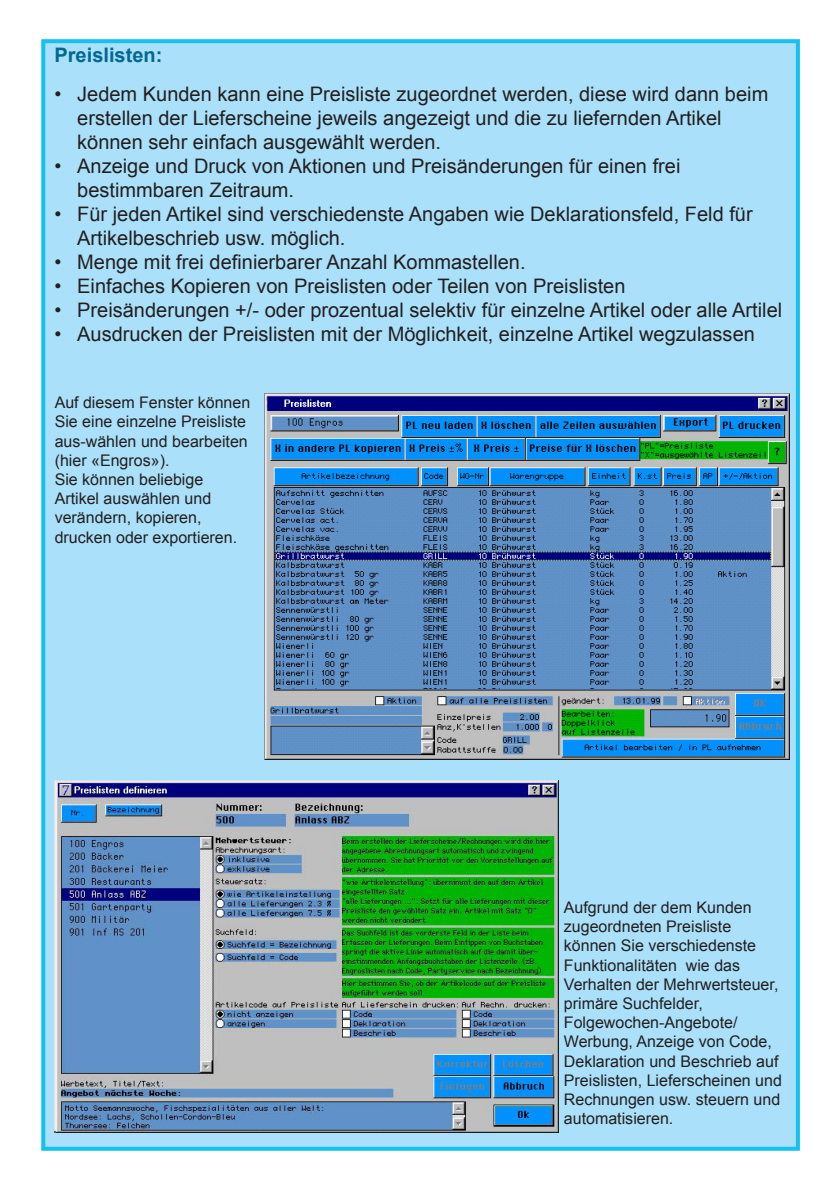
<style>
.page{position:relative;width:840px;height:1191px;background:#fff}
.page>*{position:absolute;margin:0;border:0;box-sizing:border-box;transform-origin:0 0}
.t1{font:20px/24px "Arial";color:#231f20}
.t2{font:700 20px "Arial";color:#006991}
.t3{font:16px/19.2px "Arial";color:#231f20}
</style>
<div class="page">
<div style="left:41px;top:39px;width:758px;height:1111px;background:#aae0f9;border:4px solid #15c0f2"></div>
<img style="left:265px;top:394px;width:523px;height:365px">
<img style="left:54px;top:780px;width:504px;height:352px">
<p class="t2" style="left:54px;top:42px;width:109px">Preislisten:</p>
<p class="t1" style="left:77px;top:82px;width:692px;text-indent:-23px">• Jedem Kunden kann eine Preisliste zugeordnet werden, diese wird dann beim erstellen der Lieferscheine jeweils angezeigt und die zu liefernden Artikel können sehr einfach ausgewählt werden.</p>
<p class="t1" style="left:77px;top:154px;width:604px;text-indent:-23px">• Anzeige und Druck von Aktionen und Preisänderungen für einen frei bestimmbaren Zeitraum.</p>
<p class="t1" style="left:77px;top:202px;width:676px;text-indent:-23px">• Für jeden Artikel sind verschiedenste Angaben wie Deklarationsfeld, Feld für<br>Artikelbeschrieb usw. möglich.</p>
<p class="t1" style="left:54px;top:250px;width:472px">• Menge mit frei definierbarer Anzahl Kommastellen.</p>
<p class="t1" style="left:54px;top:274px;width:572px">• Einfaches Kopieren von Preislisten oder Teilen von Preislisten</p>
<p class="t1" style="left:54px;top:298px;width:728px">• Preisänderungen +/- oder prozentual selektiv für einzelne Artikel oder alle Artilel</p>
<p class="t1" style="left:54px;top:322px;width:701px">• Ausdrucken der Preislisten mit der Möglichkeit, einzelne Artikel wegzulassen</p>
<p class="t3" style="left:55px;top:393px;width:197px">Auf diesem Fenster können<br>Sie eine einzelne Preisliste aus-wählen und bearbeiten (hier «Engros»).<br>Sie können beliebige<br>Artikel auswählen und verändern, kopieren, drucken oder exportieren.</p>
<p class="t3" style="left:563px;top:898px;width:219px">Aufgrund der dem Kunden zugeordneten Preisliste können Sie verschiedenste<br>Funktionalitäten wie das<br>Verhalten der Mehrwertsteuer, primäre Suchfelder,<br>Folgewochen-Angebote/<br>Werbung, Anzeige von Code,<br>Deklaration und Beschrieb auf<br>Preislisten, Lieferscheinen und<br>Rechnungen usw. steuern und automatisieren.</p>
</div>
